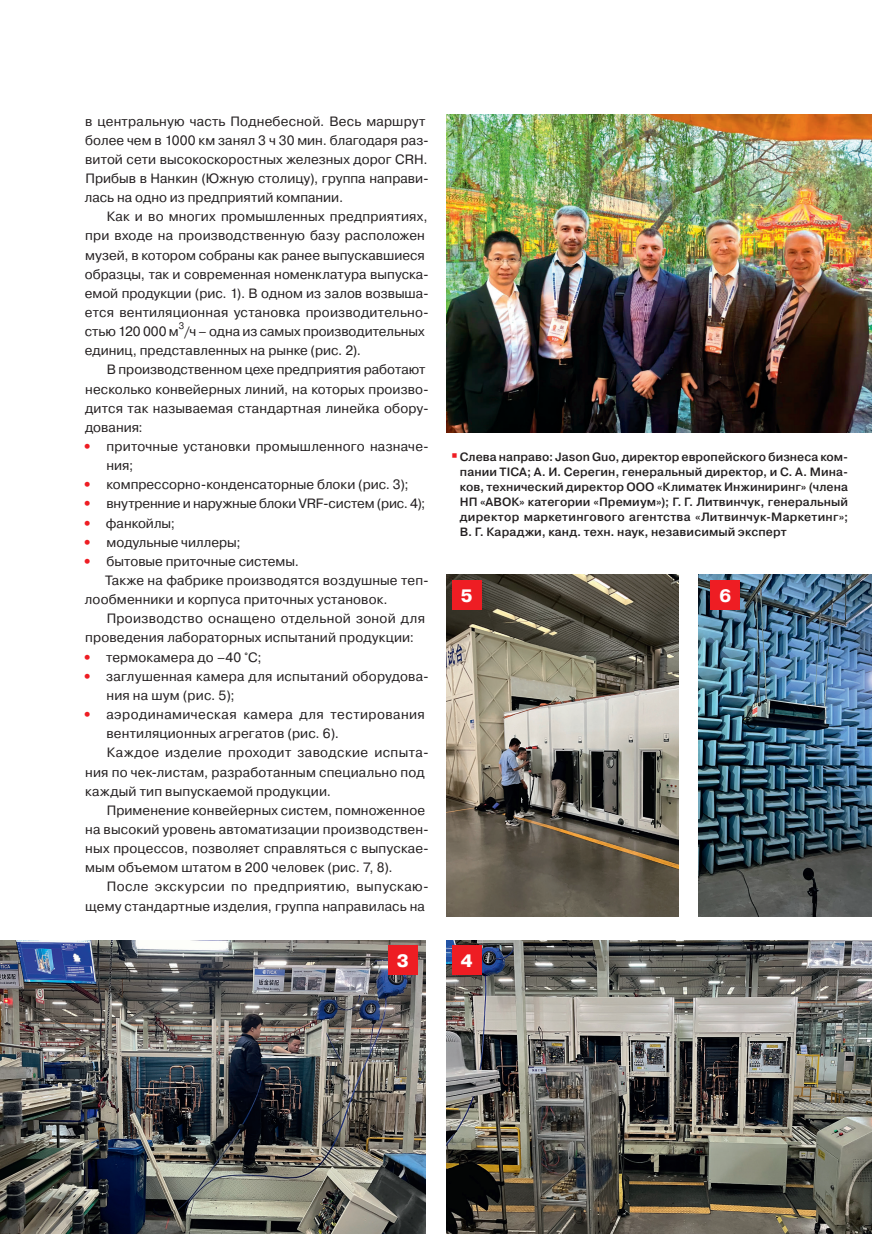
<style>
.page{position:relative;width:872px;height:1234px;background:#fff}
.page>*{position:absolute;margin:0;border:0;box-sizing:border-box;transform-origin:0 0}
.t1{font:800 18px "Pragmatica";color:#fff}
.main_text{font:13.5px/19.2px "Pragmatica";letter-spacing:.01em;color:#231f20}
.main_text-2{font:13.5px/19.2px "Pragmatica";letter-spacing:.03em;color:#231f20}
.main_text-3{font:13.5px "Pragmatica";letter-spacing:-.01em;color:#231f20}
.t2{font:500 12px/15px "Pragmatica";letter-spacing:.01em;color:#231f20;text-align:justify}
.main_text-4{font:9.45px "Pragmatica";color:#231f20}
.s1{font-weight:800;color:#ee1d23}
</style>
<div class="page">
<img style="left:698px;top:574px;width:174px;height:342px">
<img style="left:446px;top:574px;width:232px;height:342px">
<img style="left:446px;top:940px;width:426px;height:293px">
<img style="left:0;top:940px;width:425px;height:293px">
<img style="left:446px;top:114px;width:426px;height:319px">
<div style="left:388px;top:945px;width:30px;height:30px;background:#ee1d23"></div>
<div style="left:452px;top:945px;width:29px;height:30px;background:#ee1d23"></div>
<div style="left:452px;top:580px;width:29px;height:30px;background:#ee1d23"></div>
<div style="left:710px;top:580px;width:30px;height:30px;background:#ee1d23"></div>
<p class="main_text" style="left:85px;top:111px;width:345px">в центральную часть Поднебесной. Весь маршрут более чем в 1000 км занял 3 ч 30 мин. благодаря раз&shy;витой сети высокоскоростных железных дорог CRH.<br>Прибыв в Нанкин (Южную столицу), группа направи&shy;лась на одно из предприятий компании.</p>
<p class="main_text" style="left:85px;top:207px;width:345px;text-indent:22px">Как и во многих промышленных предприятиях, при входе на производственную базу расположен музей, в котором собраны как ранее выпускавшиеся образцы, так и современная номенклатура выпуска&shy;емой продукции (рис. 1). В одном из залов возвыша&shy;ется вентиляционная установка производительно&shy;стью 120 000 м /ч – одна из самых производительных</p>
<p class="main_text-4" style="left:179px;top:320px;width:7px">3</p>
<p class="main_text" style="left:85px;top:341px;width:278px">единиц, представленных на рынке (рис. 2).</p>
<p class="main_text" style="left:85px;top:360px;width:345px;text-indent:22px">В производственном цехе предприятия работают несколько конвейерных линий, на которых произво&shy;дится так называемая стандартная линейка обору&shy;дования:</p>
<p class="main_text" style="left:107px;top:437px;width:324px;text-indent:-24px"><span class="s1">•</span> приточные установки промышленного назначе&shy;ния;</p>
<p class="main_text" style="left:83px;top:475px;width:327px"><span class="s1">•</span> компрессорно-конденсаторные блоки (рис. 3);</p>
<p class="main_text-3" style="left:83px;top:495px;width:344px"><span class="s1">•</span> внутренние и наружные блоки VRF-систем (рис. 4);</p>
<p class="main_text" style="left:83px;top:513px;width:94px"><span class="s1">•</span> фанкойлы;</p>
<p class="main_text" style="left:83px;top:532px;width:159px"><span class="s1">•</span> модульные чиллеры;</p>
<p class="main_text" style="left:83px;top:552px;width:218px"><span class="s1">•</span> бытовые приточные системы.</p>
<p class="main_text" style="left:85px;top:571px;width:343px;text-indent:20px">Также на фабрике производятся воздушные теп&shy;лообменники и корпуса приточных установок.</p>
<p class="main_text" style="left:85px;top:609px;width:341px;text-indent:21px">Производство оснащено отдельной зоной для проведения лабораторных испытаний продукции:</p>
<p class="main_text" style="left:83px;top:647px;width:180px"><span class="s1">•</span> термокамера до –40 °С;</p>
<p class="main_text" style="left:107px;top:666px;width:324px;text-indent:-24px"><span class="s1">•</span> заглушенная камера для испытаний оборудова&shy;ния на шум (рис. 5);</p>
<p class="main_text-2" style="left:107px;top:705px;width:320px;text-indent:-24px"><span class="s1">•</span> аэродинамическая камера для тестирования вентиляционных агрегатов (рис. 6).</p>
<p class="main_text" style="left:85px;top:743px;width:345px;text-indent:21px">Каждое изделие проходит заводские испыта&shy;ния по чек-листам, разработанным специально под каждый тип выпускаемой продукции.</p>
<p class="main_text" style="left:85px;top:800px;width:345px;text-indent:21px">Применение конвейерных систем, помноженное на высокий уровень автоматизации производствен&shy;ных процессов, позволяет справляться с выпускае&shy;мым объемом штатом в 200 человек (рис. 7, 8).</p>
<p class="main_text" style="left:85px;top:877px;width:345px;text-align:right">После экскурсии по предприятию, выпускаю&shy;щему стандартные изделия, группа направилась на</p>
<p class="t2" style="left:460px;top:449px;width:390px">Слева направо: Jason Guo, директор европейского бизнеса ком&shy;пании TICA; А. И. Серегин, генеральный директор, и С. А. Мина&shy;ков, технический директор ООО «Климатек Инжиниринг» (члена НП «АВОК» категории «Премиум»); Г. Г. Литвинчук, генеральный директор маркетингового агентства «Литвинчук-Маркетинг»; В. Г. Караджи, канд. техн. наук, независимый эксперт</p>
<p class="t1" style="left:460px;top:584px;width:14px">5</p>
<p class="t1" style="left:719px;top:584px;width:14px">6</p>
<p class="t1" style="left:396px;top:948px;width:14px">3</p>
<p class="t1" style="left:460px;top:948px;width:14px">4</p>
</div>
